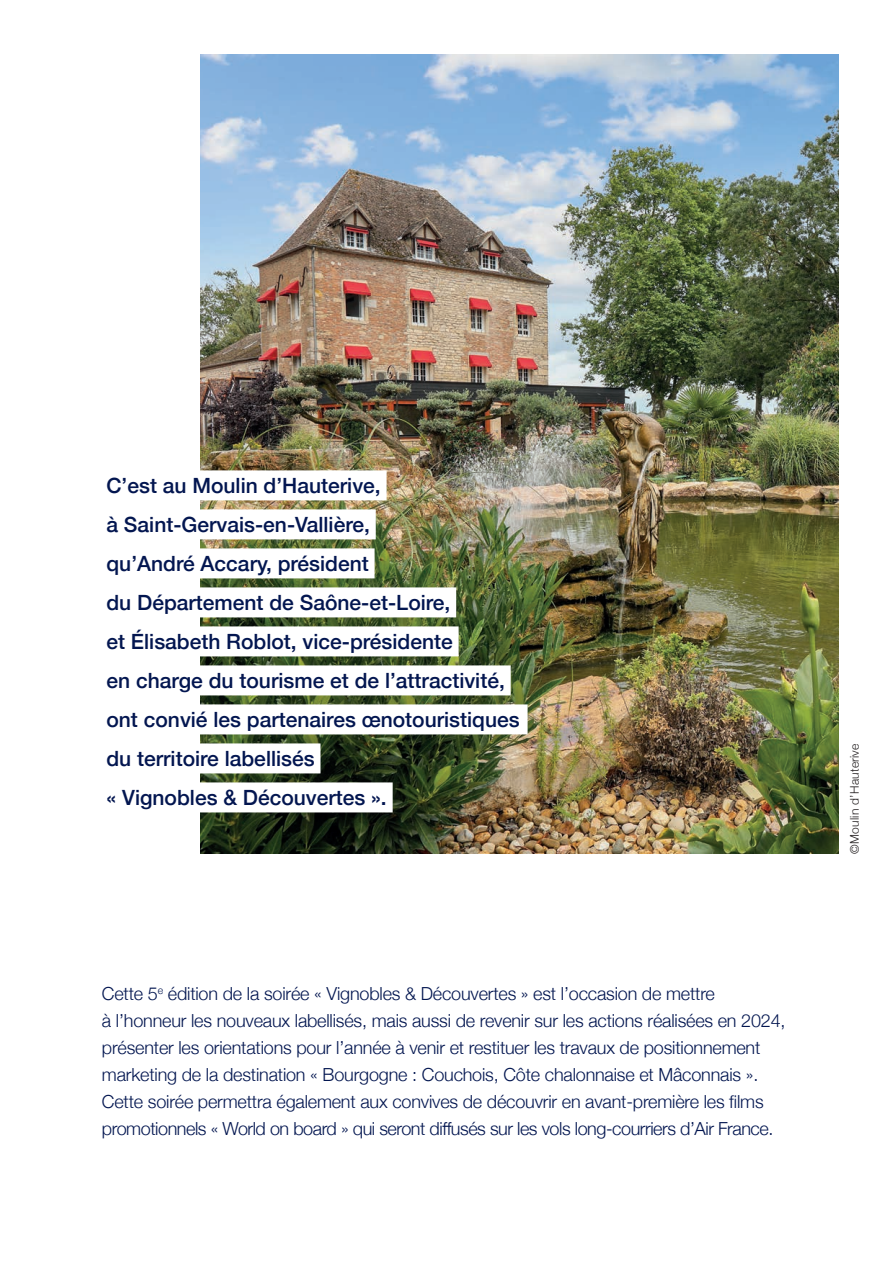
<style>
.page{position:relative;width:893px;height:1263px;background:#fff}
.page>*{position:absolute;margin:0;border:0;box-sizing:border-box;transform-origin:0 0}
.t1{font:500 21px/39px "Helvetica Neue";color:#031650}
.t2{font:300 18px/27px "Helvetica Neue";letter-spacing:-.01em;color:#031650}
.t3{font:300 12px "Helvetica Neue";letter-spacing:.02em;color:#231f20}
</style>
<div class="page">
<img style="left:200px;top:54px;width:639px;height:799px">
<div style="left:101px;top:470px;width:286px;height:30px;background:#fff"></div>
<div style="left:101px;top:509px;width:275px;height:30px;background:#fff"></div>
<div style="left:101px;top:548px;width:274px;height:30px;background:#fff"></div>
<div style="left:101px;top:587px;width:355px;height:30px;background:#fff"></div>
<div style="left:101px;top:626px;width:358px;height:30px;background:#fff"></div>
<div style="left:101px;top:665px;width:410px;height:30px;background:#fff"></div>
<div style="left:101px;top:704px;width:427px;height:30px;background:#fff"></div>
<div style="left:101px;top:743px;width:219px;height:30px;background:#fff"></div>
<div style="left:101px;top:782px;width:292px;height:30px;background:#fff"></div>
<p class="t1" style="left:106px;top:464px;width:415px">C’est au Moulin d’Hauterive,<br>à Saint-Gervais-en-Vallière,<br>qu’André Accary, président<br>du Département de Saône-et-Loire,<br>et Élisabeth Roblot, vice-présidente<br>en charge du tourisme et de l’attractivité, ont convié les partenaires œnotouristiques du territoire labellisés<br>« Vignobles &amp; Découvertes ».</p>
<p class="t2" style="left:102px;top:978px;width:685px">Cette 5<sup>e</sup> édition de la soirée « Vignobles &amp; Découvertes » est l’occasion de mettre<br>à l’honneur les nouveaux labellisés, mais aussi de revenir sur les actions réalisées en 2024, présenter les orientations pour l’année à venir et restituer les travaux de positionnement marketing de la destination « Bourgogne : Couchois, Côte chalonnaise et Mâconnais ».<br>Cette soirée permettra également aux convives de découvrir en avant-première les films promotionnels « World on board » qui seront diffusés sur les vols long-courriers d’Air France.</p>
<p class="t3" style="left:845px;top:853px;width:112px;rotate:-90deg">©Moulin d’Hauterive</p>
</div>
